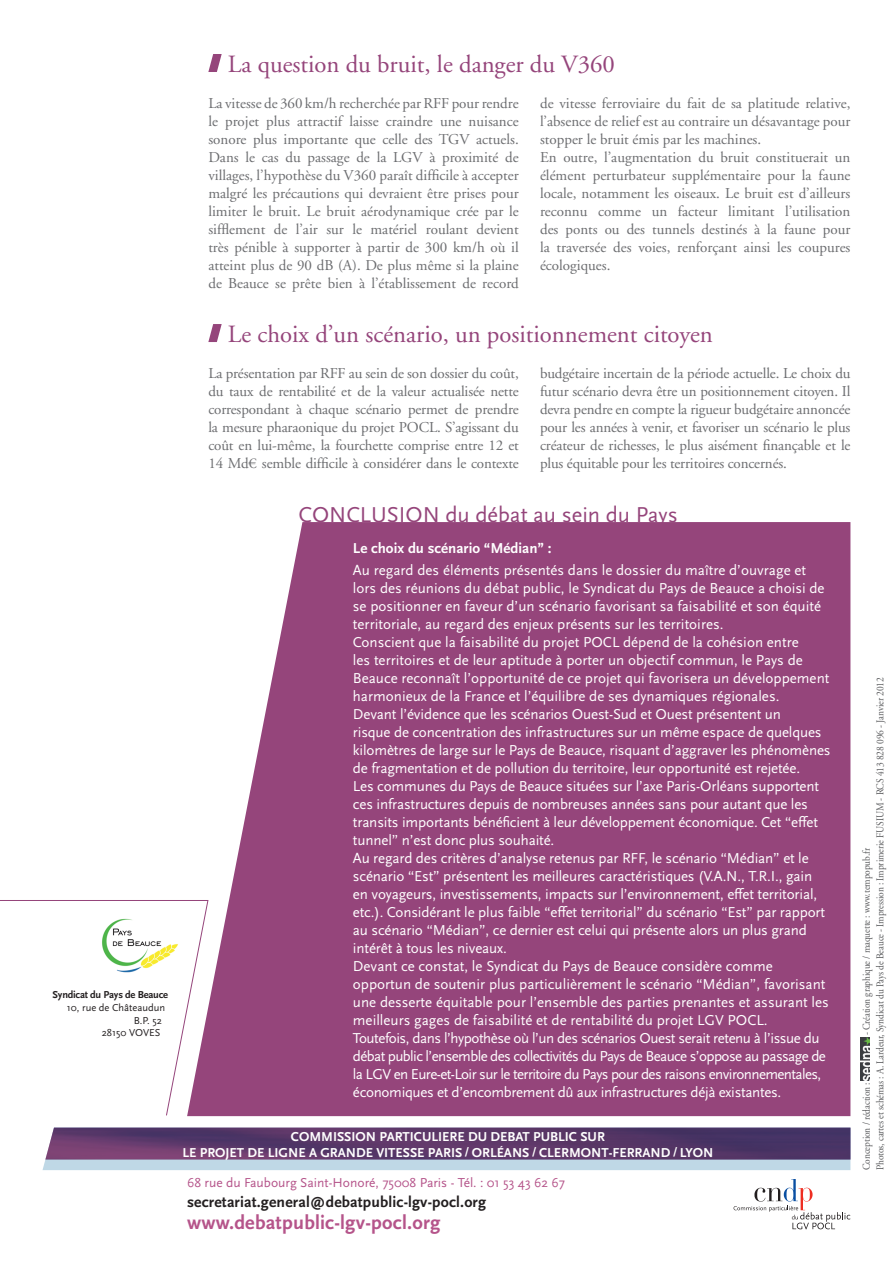
<style>
.page{position:relative;width:893px;height:1263px;background:#fff}
.page>*{position:absolute;margin:0;border:0;box-sizing:border-box;transform-origin:0 0}
.t1{font:24.75px "Adobe Garamond LT";color:#95457b}
.t2{font:22.5px "Scala Sans Pro";color:#95457b}
.t3{font:700 20.25px "Scala Sans Pro";letter-spacing:.01em;color:#b5548a}
.t4{font:700 15.75px "Scala Sans Pro";letter-spacing:.01em;color:#231f20}
.t5{font:15px/18px "Scala Sans Pro";letter-spacing:-.01em;color:#fff}
.t6{font:15px/18px "Adobe Garamond LT";color:#6c6d70;text-align:justify}
.t7{font:700 15px "Scala Sans Pro";color:#fff}
.t8{font:700 13.5px/15.8px "Scala Sans Pro";color:#fff;text-align:center}
.t9{font:13.5px "Scala Sans Pro";color:#b5548a}
.t10{font:10.5px/13.5px "Adobe Garamond LT";letter-spacing:-.01em;color:#57585a;scale:.9 1}
.t11{font:10.5px "Scala Sans Pro";color:#231f20}
.t12{font:700 10.5px "Scala Sans Pro";letter-spacing:-.02em;color:#231f20}
</style>
<div class="page">
<svg style="left:208px;top:54px;width:14px;height:18px"></svg>
<svg style="left:208px;top:324px;width:14px;height:18px"></svg>
<svg style="left:43px;top:1127px;width:807px;height:43px;background:#756289"></svg>
<svg style="left:734px;top:1179px;width:116px;height:50px"></svg>
<img style="left:860px;top:1037px;width:10px;height:43px">
<svg style="left:0;top:900px;width:187px;height:216px"></svg>
<svg style="left:187px;top:522px;width:663px;height:594px;background:#9e5586"></svg>
<img style="left:101px;top:918px;width:79px;height:54px">
<p class="t12" style="left:53px;top:987px;width:117px">Syndicat du Pays de Beauce</p>
<p class="t11" style="left:67px;top:1000px;width:100px">10, rue de Châteaudun</p>
<p class="t11" style="left:134px;top:1013px;width:30px">B.P. 52</p>
<p class="t11" style="left:102px;top:1026px;width:60px">28150 VOVES</p>
<h1 class="t1" style="left:228px;top:49px;width:388px">La question du bruit, le danger du V360</h1>
<p class="t6" style="left:208px;top:94px;width:312px">La vitesse de 360 km/h recherchée par RFF pour rendre le projet plus attractif laisse craindre une nuisance sonore plus importante que celle des TGV actuels.<br>Dans le cas du passage de la LGV à proximité de villages, l’hypothèse du V360 paraît difficile à accepter malgré les précautions qui devraient être prises pour limiter le bruit. Le bruit aérodynamique crée par le sifflement de l’air sur le matériel roulant devient très pénible à supporter à partir de 300 km/h où il atteint plus de 90 dB (A). De plus même si la plaine de Beauce se prête bien à l’établissement de record</p>
<p class="t6" style="left:540px;top:94px;width:312px;text-align:left">de vitesse ferroviaire du fait de sa platitude relative, l’absence de relief est au contraire un désavantage pour stopper le bruit émis par les machines.<br>En outre, l’augmentation du bruit constituerait un élément perturbateur supplémentaire pour la faune locale, notamment les oiseaux. Le bruit est d’ailleurs reconnu comme un facteur limitant l’utilisation des ponts ou des tunnels destinés à la faune pour la traversée des voies, renforçant ainsi les coupures écologiques.</p>
<h1 class="t1" style="left:228px;top:319px;width:486px">Le choix d’un scénario, un positionnement citoyen</h1>
<p class="t6" style="left:208px;top:364px;width:312px">La présentation par RFF au sein de son dossier du coût, du taux de rentabilité et de la valeur actualisée nette correspondant à chaque scénario permet de prendre la mesure pharaonique du projet POCL. S’agissant du coût en lui-même, la fourchette comprise entre 12 et 14 Md€ semble difficile à considérer dans le contexte</p>
<p class="t6" style="left:540px;top:364px;width:312px">budgétaire incertain de la période actuelle. Le choix du futur scénario devra être un positionnement citoyen. Il devra pendre en compte la rigueur budgétaire annoncée pour les années à venir, et favoriser un scénario le plus créateur de richesses, le plus aisément finançable et le plus équitable pour les territoires concernés.</p>
<h2 class="t2" style="left:298px;top:500px;width:381px">CONCLUSION du débat au sein du Pays</h2>
<p class="t7" style="left:353px;top:537px;width:200px">Le choix du scénario “Médian” :</p>
<p class="t5" style="left:353px;top:560px;width:479px">Au regard des éléments présentés dans le dossier du maître d’ouvrage et lors des réunions du débat public, le Syndicat du Pays de Beauce a choisi de se positionner en faveur d’un scénario favorisant sa faisabilité et son équité territoriale, au regard des enjeux présents sur les territoires.<br>Conscient que la faisabilité du projet POCL dépend de la cohésion entre<br>les territoires et de leur aptitude à porter un objectif commun, le Pays de Beauce reconnaît l’opportunité de ce projet qui favorisera un développement harmonieux de la France et l’équilibre de ses dynamiques régionales.<br>Devant l’évidence que les scénarios Ouest-Sud et Ouest présentent un<br>risque de concentration des infrastructures sur un même espace de quelques kilomètres de large sur le Pays de Beauce, risquant d’aggraver les phénomènes de fragmentation et de pollution du territoire, leur opportunité est rejetée.<br>Les communes du Pays de Beauce situées sur l’axe Paris-Orléans supportent ces infrastructures depuis de nombreuses années sans pour autant que les transits importants bénéficient à leur développement économique. Cet “effet tunnel” n’est donc plus souhaité.<br>Au regard des critères d’analyse retenus par RFF, le scénario “Médian” et le scénario “Est” présentent les meilleures caractéristiques (V.A.N., T.R.I., gain en voyageurs, investissements, impacts sur l’environnement, effet territorial, etc.). Considérant le plus faible “effet territorial” du scénario “Est” par rapport au scénario “Médian”, ce dernier est celui qui présente alors un plus grand intérêt à tous les niveaux.<br>Devant ce constat, le Syndicat du Pays de Beauce considère comme opportun de soutenir plus particulièrement le scénario “Médian”, favorisant une desserte équitable pour l’ensemble des parties prenantes et assurant les meilleurs gages de faisabilité et de rentabilité du projet LGV POCL.<br>Toutefois, dans l’hypothèse où l’un des scénarios Ouest serait retenu à l’issue du débat public l’ensemble des collectivités du Pays de Beauce s’oppose au passage de la LGV en Eure-et-Loir sur le territoire du Pays pour des raisons environnementales, économiques et d’encombrement dû aux infrastructures déjà existantes.</p>
<p class="t8" style="left:183px;top:1128px;width:532px">COMMISSION PARTICULIERE DU DEBAT PUBLIC SUR<br>LE PROJET DE LIGNE A GRANDE VITESSE PARIS <sup>/</sup> ORLÉANS <sup>/</sup> CLERMONT-FERRAND <sup>/</sup> LYON</p>
<p class="t9" style="left:187px;top:1173px;width:380px">68 rue du Faubourg Saint-Honoré, 75008 Paris - Tél. : 01 53 43 62 67</p>
<p class="t4" style="left:187px;top:1190px;width:300px">secretariat.general@debatpublic-lgv-pocl.org</p>
<h3 class="t3" style="left:187px;top:1208px;width:255px">www.debatpublic-lgv-pocl.org</h3>
<p class="t10" style="left:860px;top:1170px;width:549px;text-indent:135px;rotate:-90deg">- Création graphique / maquette : www.tempopub.fr<br>Photos, cartes et schémas : A. Lardeur, Syndicat du Pays de Beauce - Impression : Imprimerie FUSIUM - RCS 413 828 096 - Janvier 2012</p>
<p class="t10" style="left:860px;top:1170px;width:99px;rotate:-90deg">Conception / rédaction :</p>
</div>
